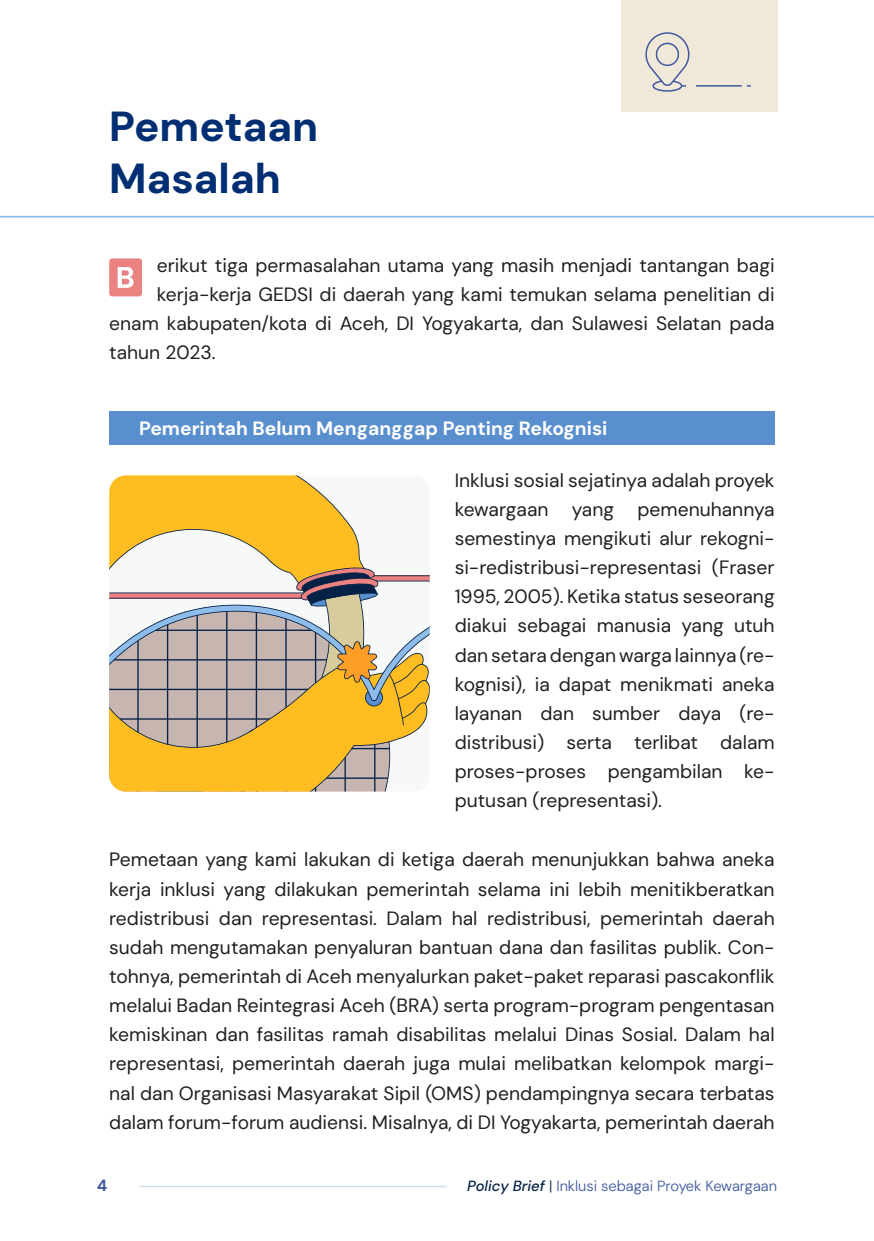
<style>
.page{position:relative;width:874px;height:1241px;background:#fff}
.page>*{position:absolute;margin:0;border:0;box-sizing:border-box;transform-origin:0 0}
.t1{font:800 42px/51.8px "DM Sans 18 pt";color:#002e72}
.Body{font:19.25px/29.2px "DM Sans 18 pt";color:#231f20;text-align:justify}
.Body-2{font:700 19.25px "DM Sans 18 pt";color:#fff}
.t2{font:700 16.28px "DM Sans 18 pt";color:#3d579e}
.t3{font:300 14.7px "DM Sans 18 pt";color:#3d579e}
.s1{font-weight:500;font-style:italic;color:#052145}
.s2{color:#052145}
</style>
<div class="page">
<hr style="left:139px;top:1185px;width:307px;height:2px;background:#cce0f2">
<div style="left:109px;top:258px;width:33px;height:38px;background:#eb8282;border-radius:3px"></div>
<svg style="left:118px;top:267px;width:15px;height:21px"></svg>
<div style="left:109px;top:410px;width:665px;height:34px;background:#598fcf"></div>
<hr style="left:0;top:216px;width:873px;height:1px;background:#8fbdeb">
<svg style="left:109px;top:475px;width:251px;height:84px;fill:#ffbd21"></svg>
<svg style="left:109px;top:559px;width:320px;height:232px"></svg>
<div style="left:620px;top:0;width:157px;height:111px;background:#f0e8d9"></div>
<svg style="left:645px;top:32px;width:45px;height:60px"></svg>
<hr style="left:695px;top:85px;width:46px;height:2px;background:#3d579e">
<h1 class="t1" style="left:109px;top:100px;width:210px">Pemetaan<br>Masalah</h1>
<p class="Body" style="left:157px;top:250px;width:619px">erikut tiga permasalahan utama yang masih menjadi tantangan bagi</p>
<p class="Body" style="left:157px;top:279px;width:619px">kerja-kerja GEDSI di daerah yang kami temukan selama penelitian di</p>
<p class="Body" style="left:109px;top:308px;width:666px">enam kabupaten/kota di Aceh, DI Yogyakarta, dan Sulawesi Selatan pada</p>
<p class="Body" style="left:109px;top:337px;width:108px">tahun 2023.</p>
<p class="Body-2" style="left:139px;top:416px;width:470px">Pemerintah Belum Menganggap Penting Rekognisi</p>
<p class="Body" style="left:454px;top:465px;width:321px">Inklusi sosial sejatinya adalah proyek kewargaan yang pemenuhannya semestinya mengikuti alur rekogni&shy;si-redistribusi-representasi (Fraser 1995, 2005). Ketika status seseorang diakui sebagai manusia yang utuh dan setara dengan warga lainnya (re&shy;kognisi), ia dapat menikmati aneka layanan dan sumber daya (re&shy;distribusi) serta terlibat dalam proses-proses pengambilan ke&shy;putusan (representasi).</p>
<p class="Body" style="left:109px;top:844px;width:666px">Pemetaan yang kami lakukan di ketiga daerah menunjukkan bahwa aneka kerja inklusi yang dilakukan pemerintah selama ini lebih menitikberatkan redistribusi dan representasi. Dalam hal redistribusi, pemerintah daerah sudah mengutamakan penyaluran bantuan dana dan fasilitas publik. Con&shy;tohnya, pemerintah di Aceh menyalurkan paket-paket reparasi pascakonflik melalui Badan Reintegrasi Aceh (BRA) serta program-program pengentasan kemiskinan dan fasilitas ramah disabilitas melalui Dinas Sosial. Dalam hal representasi, pemerintah daerah juga mulai melibatkan kelompok margi&shy;nal dan Organisasi Masyarakat Sipil (OMS) pendampingnya secara terbatas dalam forum-forum audiensi. Misalnya, di DI Yogyakarta, pemerintah daerah</p>
<p class="t2" style="left:97px;top:1174px;width:12px">4</p>
<p class="t3" style="left:467px;top:1176px;width:311px"><span class="s1">Policy Brief</span> <span class="s2">|</span> Inklusi sebagai Proyek Kewargaan</p>
</div>
